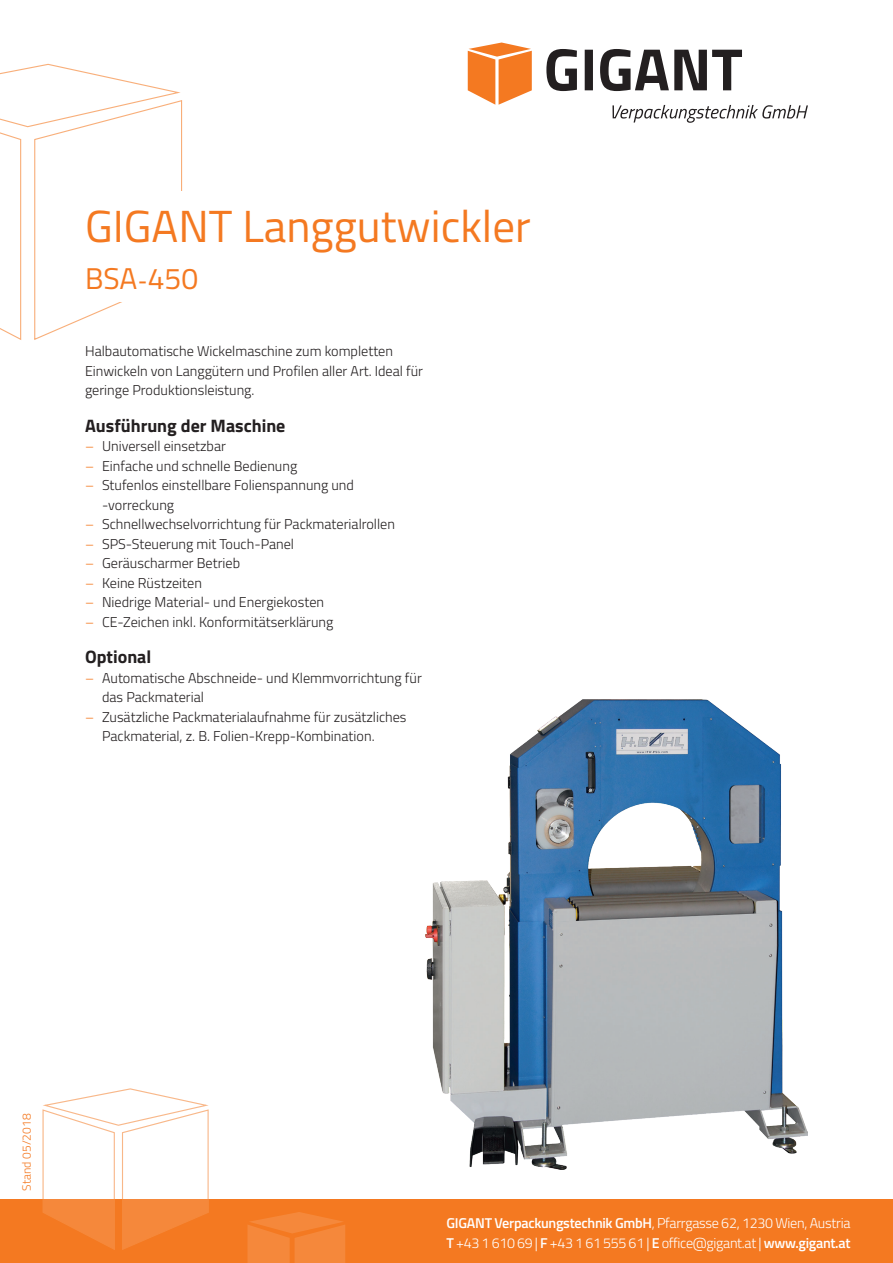
<style>
.page{position:relative;width:893px;height:1263px;background:#fff}
.page>*{position:absolute;margin:0;border:0;box-sizing:border-box;transform-origin:0 0}
.t1{font:45px "Titillium Web";color:#f47921}
.t2{font:30px "Titillium Web";color:#f47921}
.t3{font:700 18px "Titillium Web";color:#231f20}
.t4{font:300 14.25px/19.5px "Titillium Web";color:#231f20}
.t5{font:300 14.25px/19.5px "Titillium Web";letter-spacing:-.02em;color:#fff}
.t6{font:300 12px "Titillium Web";color:#f47921}
.s1{font-family:"Futura BT";font-weight:300}
.s2{color:#f47921}
.s3{font-weight:600}
</style>
<div class="page">
<div style="left:0;top:1199px;width:893px;height:64px;background:#f47921"></div>
<svg style="left:0;top:63px;width:183px;height:277px"></svg>
<svg style="left:247px;top:1212px;width:98px;height:51px"></svg>
<svg style="left:42px;top:1088px;width:167px;height:162px"></svg>
<img style="left:425px;top:699px;width:383px;height:470px">
<div style="left:85px;top:191px;width:723px;height:64px;background:#fff"></div>
<div style="left:85px;top:255px;width:723px;height:47px;background:#fff"></div>
<svg style="left:546px;top:49px;width:196px;height:42px"></svg>
<svg style="left:468px;top:43px;width:64px;height:62px"></svg>
<svg style="left:612px;top:105px;width:196px;height:18px"></svg>
<h1 class="t1" style="left:85px;top:194px;width:447px">GIGANT Langgutwickler</h1>
<h2 class="t2" style="left:85px;top:257px;width:115px">BSA<span class="s1">-</span>450</h2>
<p class="t4" style="left:85px;top:341px;width:340px">Halbautomatische Wickelmaschine zum kompletten<br>Einwickeln von Langgütern und Profilen aller Art. Ideal für geringe Produktionsleistung.</p>
<p class="t3" style="left:85px;top:412px;width:202px">Ausführung der Maschine</p>
<p class="t4" style="left:85px;top:436px;width:142px"><span class="s2">–</span> Universell einsetzbar</p>
<p class="t4" style="left:85px;top:455px;width:214px"><span class="s2">–</span> Einfache und schnelle Bedienung</p>
<p class="t4" style="left:102px;top:475px;width:253px;text-indent:-17px"><span class="s2">–</span> Stufenlos einstellbare Folienspannung und -vorreckung</p>
<p class="t4" style="left:85px;top:514px;width:311px"><span class="s2">–</span> Schnellwechselvorrichtung für Packmaterialrollen</p>
<p class="t4" style="left:85px;top:533px;width:211px"><span class="s2">–</span> SPS-Steuerung mit Touch-Panel</p>
<p class="t4" style="left:85px;top:553px;width:157px"><span class="s2">–</span> Geräuscharmer Betrieb</p>
<p class="t4" style="left:85px;top:572px;width:118px"><span class="s2">–</span> Keine Rüstzeiten</p>
<p class="t4" style="left:85px;top:592px;width:241px"><span class="s2">–</span> Niedrige Material- und Energiekosten</p>
<p class="t4" style="left:85px;top:611px;width:250px"><span class="s2">–</span> CE-Zeichen inkl. Konformitätserklärung</p>
<p class="t3" style="left:85px;top:643px;width:68px">Optional</p>
<p class="t4" style="left:102px;top:667px;width:321px;text-indent:-17px"><span class="s2">–</span> Automatische Abschneide- und Klemmvorrichtung für das Packmaterial</p>
<p class="t4" style="left:102px;top:706px;width:306px;text-indent:-17px"><span class="s2">–</span> Zusätzliche Packmaterialaufnahme für zusätzliches<br>Packmaterial, z. B. Folien-Krepp-Kombination.</p>
<p class="t6" style="left:18px;top:1191px;width:78px;rotate:-90deg">Stand 05/2018</p>
<p class="t5" style="left:446px;top:1213px;width:405px"><span class="s3">GIGANT Verpackungstechnik GmbH</span>, Pfarrgasse 62, 1230 Wien, Austria<br><span class="s3">T</span> +43 1 610 69 | <span class="s3">F</span> +43 1 61 555 61 | <span class="s3">E</span> office@gigant.at | <span class="s3">www.gigant.at</span></p>
</div>
